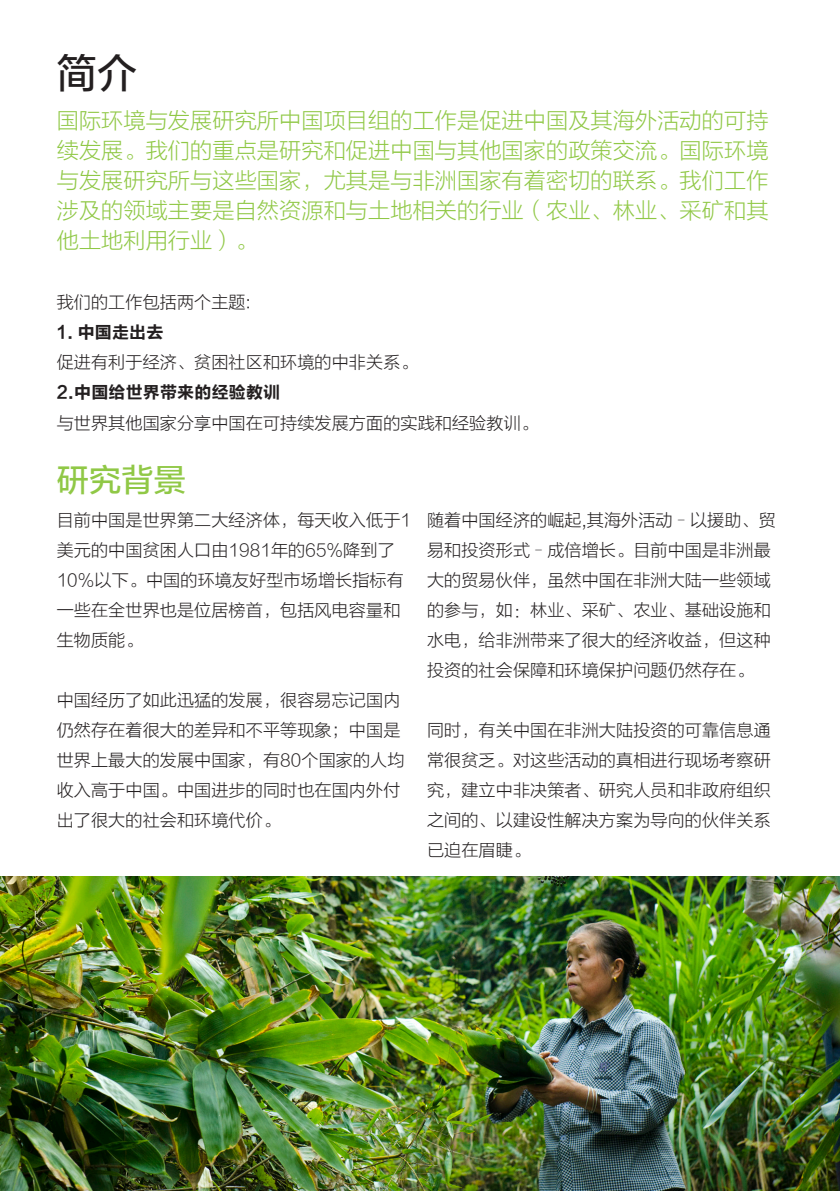
<style>
.page{position:relative;width:840px;height:1191px;background:#fff}
.page>*{position:absolute;margin:0;border:0;box-sizing:border-box;transform-origin:0 0}
.IIED_backgrounder_bo{font:40px "FZLTZHUNHK GBK1 0";color:#231f20}
.IIED_backgrounder_bo-2{font:32px "FZLTZHUNHK GBK1 0";color:#90c846}
.IIED_backgrounder_bo-3{font:22px/30px "FZLTXHK GBK1 0";letter-spacing:.01em;color:#90c846;text-align:justify}
.IIED_backgrounder_bo-4{font:17px/30px "FZLTXHK GBK1 0";letter-spacing:.01em;color:#231f20}
.IIED_backgrounder_bo-5{font:17px "FZLTCHK GBK1 0";letter-spacing:.01em;color:#231f20}
</style>
<div class="page">
<img style="left:0;top:876px;width:839px;height:315px">
<p class="IIED_backgrounder_bo" style="left:57px;top:51px;width:82px">简介</p>
<p class="IIED_backgrounder_bo-3" style="left:57px;top:106px;width:712px">国际环境与发展研究所中国项目组的工作是促进中国及其海外活动的可持续发展。我们的重点是研究和促进中国与其他国家的政策交流。国际环境与发展研究所与这些国家，尤其是与非洲国家有着密切的联系。我们工作涉及的领域主要是自然资源和与土地相关的行业（农业、林业、采矿和其他土地利用行业）。</p>
<p class="IIED_backgrounder_bo-4" style="left:57px;top:288px;width:195px">我们的工作包括两个主题:</p>
<p class="IIED_backgrounder_bo-5" style="left:57px;top:323px;width:108px">1. 中国走出去</p>
<p class="IIED_backgrounder_bo-4" style="left:57px;top:348px;width:362px">促进有利于经济、贫困社区和环境的中非关系。</p>
<p class="IIED_backgrounder_bo-5" style="left:57px;top:383px;width:225px">2.中国给世界带来的经验教训</p>
<p class="IIED_backgrounder_bo-4" style="left:57px;top:408px;width:482px">与世界其他国家分享中国在可持续发展方面的实践和经验教训。</p>
<p class="IIED_backgrounder_bo-2" style="left:57px;top:462px;width:130px">研究背景</p>
<p class="IIED_backgrounder_bo-4" style="left:57px;top:506px;width:355px">目前中国是世界第二大经济体，每天收入低于1美元的中国贫困人口由1981年的65%降到了<br>10%以下。中国的环境友好型市场增长指标有一些在全世界也是位居榜首，包括风电容量和生物质能。</p>
<p class="IIED_backgrounder_bo-4" style="left:57px;top:686px;width:349px">中国经历了如此迅猛的发展，很容易忘记国内仍然存在着很大的差异和不平等现象；中国是世界上最大的发展中国家，有80个国家的人均收入高于中国。中国进步的同时也在国内外付出了很大的社会和环境代价。</p>
<p class="IIED_backgrounder_bo-4" style="left:427px;top:506px;width:350px">随着中国经济的崛起,其海外活动–以援助、贸易和投资形式–成倍增长。目前中国是非洲最大的贸易伙伴，虽然中国在非洲大陆一些领域的参与，如：林业、采矿、农业、基础设施和水电，给非洲带来了很大的经济收益，但这种投资的社会保障和环境保护问题仍然存在。</p>
<p class="IIED_backgrounder_bo-4" style="left:427px;top:716px;width:345px;text-align:justify">同时，有关中国在非洲大陆投资的可靠信息通常很贫乏。对这些活动的真相进行现场考察研究，建立中非决策者、研究人员和非政府组织之间的、以建设性解决方案为导向的伙伴关系已迫在眉睫。</p>
</div>
